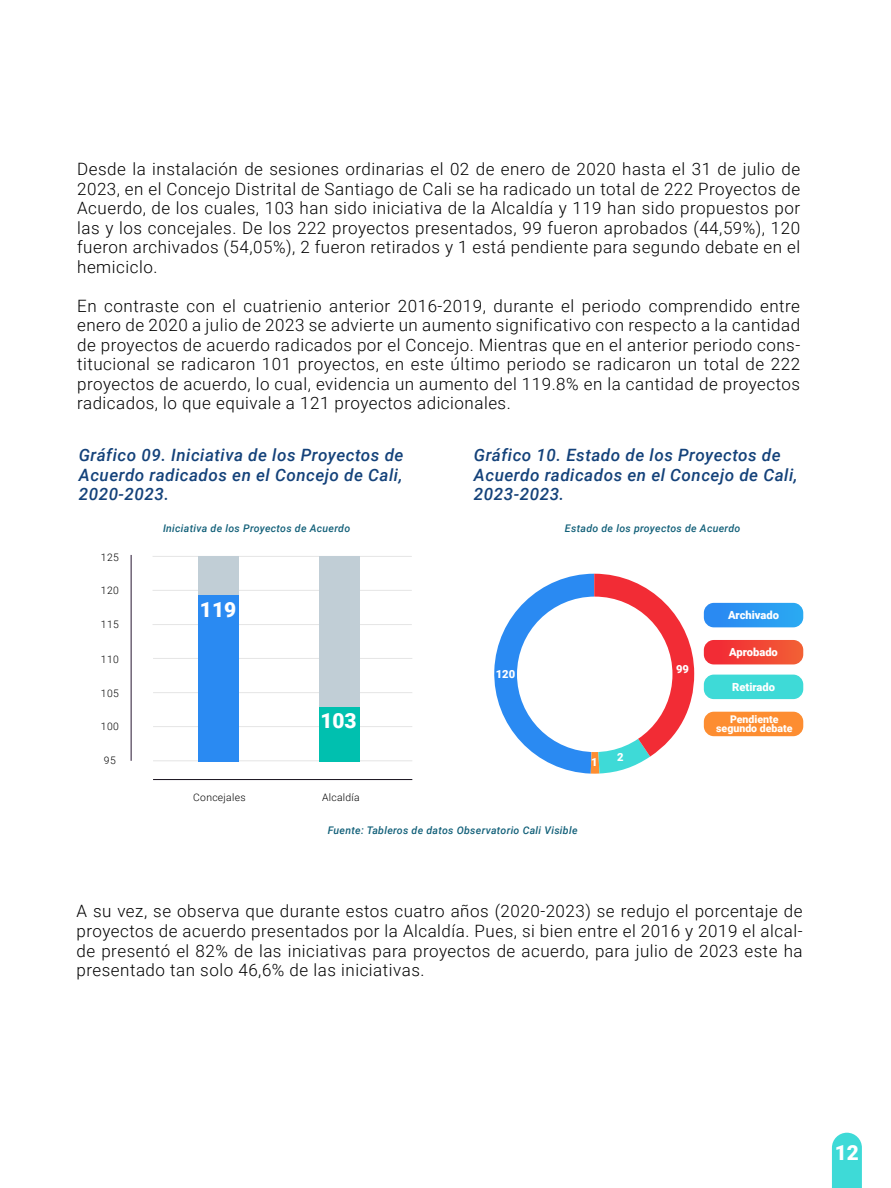
<style>
.page{position:relative;width:891px;height:1188px;background:#fff}
.page>*{position:absolute;margin:0;border:0;box-sizing:border-box;transform-origin:0 0}
.t1{font:900 20.85px "Roboto";color:#fff}
.t2{font:300 16.95px/19.5px "Roboto";letter-spacing:.03em;color:#000;text-align:justify}
.t3{font:italic 500 16.95px/19.5px "Roboto";letter-spacing:.03em;color:#14427a;text-align:justify}
.t4{font:900 11.25px "Roboto";color:#fff}
.t5{font:italic 500 10.5px "Roboto";letter-spacing:.03em;color:#126079}
.t6{font:900 10.5px/9.4px "Roboto";color:#fff;text-align:center}
.t7{font:300 10.35px "Roboto";letter-spacing:.03em;color:#000}
</style>
<div class="page">
<hr style="left:153px;top:761px;width:259px;height:1px;background:#e5e5e5">
<hr style="left:153px;top:726px;width:259px;height:1px;background:#e5e5e5">
<hr style="left:153px;top:692px;width:259px;height:1px;background:#e5e5e5">
<hr style="left:153px;top:658px;width:259px;height:1px;background:#e5e5e5">
<hr style="left:153px;top:624px;width:259px;height:1px;background:#e5e5e5">
<hr style="left:153px;top:590px;width:259px;height:1px;background:#e5e5e5">
<hr style="left:153px;top:556px;width:259px;height:1px;background:#e5e5e5">
<div style="left:198px;top:556px;width:40px;height:206px;background:#c1ced6"></div>
<div style="left:198px;top:595px;width:40px;height:167px;background:#2a8af2"></div>
<div style="left:319px;top:556px;width:40px;height:206px;background:#c1ced6"></div>
<div style="left:319px;top:708px;width:40px;height:54px;background:#00c0af"></div>
<svg style="left:704px;top:603px;width:99px;height:24px;background:#309af2"></svg>
<svg style="left:704px;top:640px;width:99px;height:24px;background:#f2483b"></svg>
<div style="left:704px;top:675px;width:99px;height:24px;background:#3edad7;border-radius:10px"></div>
<div style="left:704px;top:712px;width:99px;height:24px;background:#fd8d31;border-radius:10px"></div>
<svg style="left:494px;top:574px;width:200px;height:200px"></svg>
<div style="left:517px;top:597px;width:155px;height:155px;background:#fff;border-radius:50%"></div>
<svg style="left:832px;top:1133px;width:30px;height:55px;background:#48dcd9"></svg>
<p class="t2" style="left:77px;top:159px;width:725px">Desde la instalación de sesiones ordinarias el 02 de enero de 2020 hasta el 31 de julio de 2023, en el Concejo Distrital de Santiago de Cali se ha radicado un total de 222 Proyectos de Acuerdo, de los cuales, 103 han sido iniciativa de la Alcaldía y 119 han sido propuestos por las y los concejales. De los 222 proyectos presentados, 99 fueron aprobados (44,59%), 120 fueron archivados (54,05%), 2 fueron retirados y 1 está pendiente para segundo debate en el hemiciclo.</p>
<p class="t2" style="left:77px;top:295px;width:725px">En contraste con el cuatrienio anterior 2016-2019, durante el periodo comprendido entre enero de 2020 a julio de 2023 se advierte un aumento significativo con respecto a la cantidad de proyectos de acuerdo radicados por el Concejo. Mientras que en el anterior periodo cons&shy;titucional se radicaron 101 proyectos, en este último periodo se radicaron un total de 222 proyectos de acuerdo, lo cual, evidencia un aumento del 119.8% en la cantidad de proyectos radicados, lo que equivale a 121 proyectos adicionales.</p>
<p class="t3" style="left:79px;top:445px;width:326px">Gráfico 09. Iniciativa de los Proyectos de Acuerdo radicados en el Concejo de Cali, 2020-2023.</p>
<p class="t3" style="left:474px;top:445px;width:325px;text-align:left">Gráfico 10. Estado de los Proyectos de<br>Acuerdo radicados en el Concejo de Cali,<br>2023-2023.</p>
<p class="t7" style="left:101px;top:550px;width:19px">125</p>
<p class="t7" style="left:101px;top:583px;width:19px">120</p>
<p class="t7" style="left:101px;top:617px;width:19px">115</p>
<p class="t7" style="left:101px;top:652px;width:19px">110</p>
<p class="t7" style="left:101px;top:686px;width:19px">105</p>
<p class="t7" style="left:101px;top:719px;width:19px">100</p>
<p class="t7" style="left:104px;top:753px;width:13px">95</p>
<p class="t5" style="left:163px;top:521px;width:189px">Iniciativa de los Proyectos de Acuerdo</p>
<p class="t5" style="left:565px;top:521px;width:177px">Estado de los proyectos de Acuerdo</p>
<p class="t1" style="left:200px;top:594px;width:38px">119</p>
<p class="t7" style="left:193px;top:790px;width:54px">Concejales</p>
<p class="t1" style="left:320px;top:706px;width:38px">103</p>
<p class="t7" style="left:322px;top:790px;width:39px">Alcaldía</p>
<p class="t4" style="left:496px;top:667px;width:21px">120</p>
<p class="t5" style="left:328px;top:823px;width:251px">Fuente: Tableros de datos Observatorio Cali Visible</p>
<p class="t4" style="left:591px;top:754px;width:8px">1</p>
<p class="t4" style="left:617px;top:749px;width:8px">2</p>
<p class="t4" style="left:676px;top:661px;width:14px">99</p>
<p class="t4" style="left:728px;top:607px;width:53px">Archivado</p>
<p class="t4" style="left:729px;top:644px;width:50px">Aprobado</p>
<p class="t4" style="left:732px;top:679px;width:44px">Retirado</p>
<p class="t6" style="left:716px;top:714px;width:78px">Pendiente segundo debate</p>
<p class="t2" style="left:77px;top:901px;width:728px">A su vez, se observa que durante estos cuatro años (2020-2023) se redujo el porcentaje de proyectos de acuerdo presentados por la Alcaldía. Pues, si bien entre el 2016 y 2019 el alcal&shy;de presentó el 82% de las iniciativas para proyectos de acuerdo, para julio de 2023 este ha presentado tan solo 46,6% de las iniciativas.</p>
<p class="t1" style="left:835px;top:1138px;width:26px">12</p>
</div>
